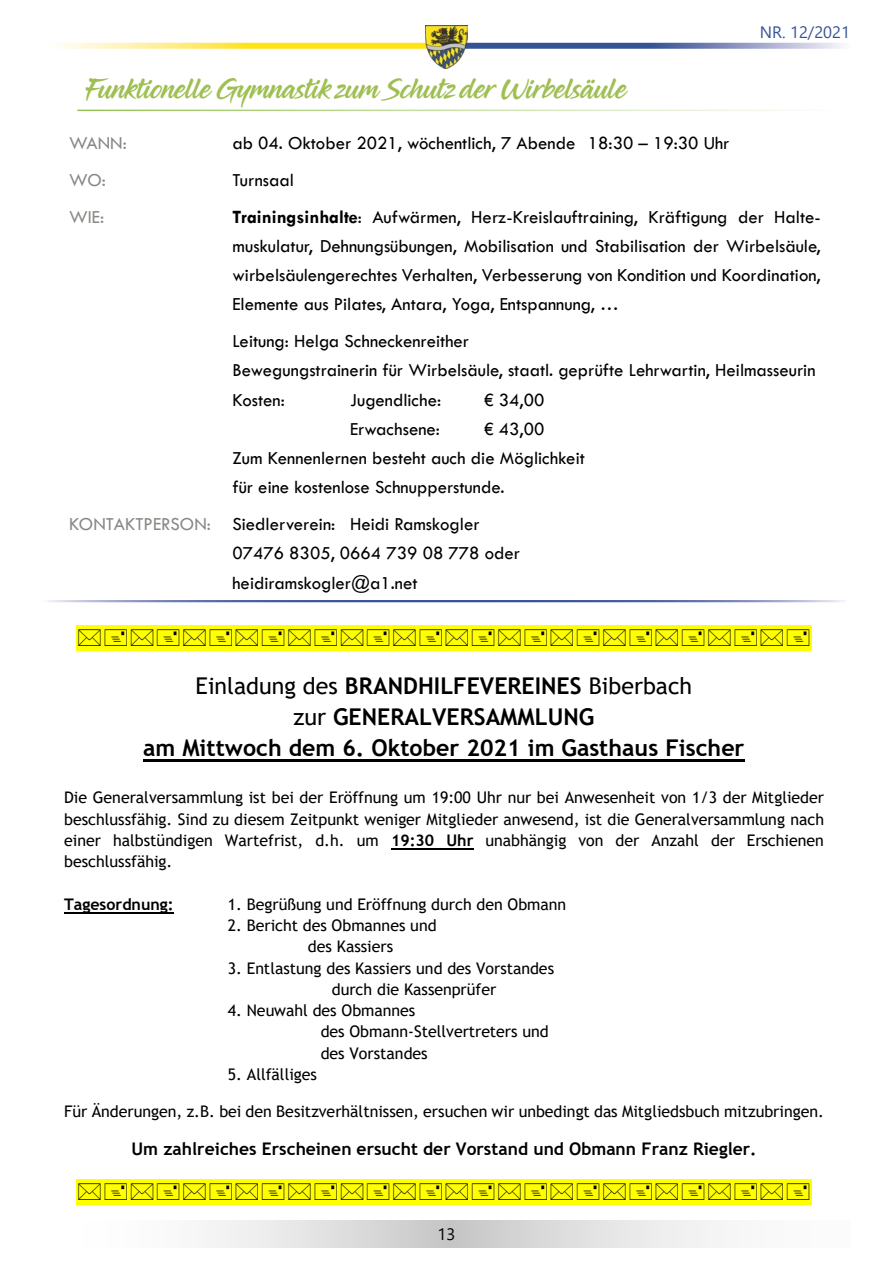
<style>
.page{position:relative;width:893px;height:1263px;background:#fff}
.page>*{position:absolute;margin:0;border:0;box-sizing:border-box;transform-origin:0 0}
.t1{font:29.25px "Midnight Drive";color:#9fbf52}
.t2{font:700 23.1px/30.9px "Trebuchet MS";color:#000;text-align:center}
.t3{font:19.05px/29.2px "Tw Cen";color:#000}
.t4{font:19.05px "Tw Cen";color:#898885}
.t5{font:700 17.4px "Trebuchet MS";color:#000}
.t6{font:16.5px "Segoe UI";color:#345394}
.t7{font:16.5px "Segoe UI";color:#000}
.t8{font:16.05px/21.3px "Trebuchet MS";color:#000}
.t9{font:700 16.05px "Trebuchet MS";color:#000}
.t10{font:16.05px "Segoe UI";color:#000}
.s1{font-weight:700}
.s2{color:#898885}
.s3{font-weight:400}
</style>
<div class="page">
<svg style="left:467px;top:43px;width:374px;height:6px"></svg>
<svg style="left:208px;top:1220px;width:513px;height:27px"></svg>
<svg style="left:57px;top:43px;width:369px;height:6px"></svg>
<img style="left:426px;top:26px;width:41px;height:42px">
<hr style="left:77px;top:110px;width:755px;height:1px;background:#94c354">
<div style="left:77px;top:625px;width:735px;height:26px;background:#ff0"></div>
<hr style="left:143px;top:759px;width:602px;height:2px;background:#000">
<hr style="left:391px;top:848px;width:82px;height:2px;background:#000">
<hr style="left:64px;top:912px;width:110px;height:1px;background:#000">
<div style="left:77px;top:1179px;width:735px;height:26px;background:#ff0"></div>
<h1 class="t1" style="left:83px;top:72px;width:545px">Funktionelle Gymnastik zum Schutz der Wirbelsäule</h1>
<p class="t6" style="left:760px;top:16px;width:92px">NR. 12/2021</p>
<p class="t4" style="left:69px;top:132px;width:59px">WANN:</p>
<p class="t3" style="left:232px;top:129px;width:498px">ab 04. Oktober 2021, wöchentlich, 7 Abende 18:30 – 19:30 Uhr</p>
<p class="t4" style="left:69px;top:168px;width:38px">WO:</p>
<p class="t3" style="left:232px;top:165px;width:63px">Turnsaal</p>
<p class="t4" style="left:69px;top:205px;width:37px">WIE:</p>
<p class="t3" style="left:232px;top:202px;width:590px;text-align:justify"><span class="s1">Trainingsinhalte</span>: Aufwärmen, Herz-Kreislauftraining, Kräftigung der Halte&shy;muskulatur, Dehnungsübungen, Mobilisation und Stabilisation der Wirbelsäule, wirbelsäulengerechtes Verhalten, Verbesserung von Kondition und Koordination, Elemente aus Pilates, Antara, Yoga, Entspannung, …</p>
<p class="t3" style="left:232px;top:326px;width:585px">Leitung: Helga Schneckenreither<br>Bewegungstrainerin für Wirbelsäule, staatl. geprüfte Lehrwartin, Heilmasseurin<br>Kosten:</p>
<p class="t3" style="left:350px;top:385px;width:93px">Jugendliche:</p>
<p class="t3" style="left:484px;top:385px;width:62px">€ 34,00</p>
<p class="t3" style="left:350px;top:414px;width:91px">Erwachsene:</p>
<p class="t3" style="left:232px;top:414px;width:354px;text-indent:252px">€ 43,00<br>Zum Kennenlernen besteht auch die Möglichkeit für eine kostenlose Schnupperstunde.</p>
<p class="t3" style="left:232px;top:509px;width:289px;text-indent:-163px"><span class="s2">KONTAKTPERSON:</span> Siedlerverein: Heidi Ramskogler<br>07476 8305, 0664 739 08 778 oder heidiramskogler@a1.net</p>
<p class="t10" style="left:453px;top:666px;width:10px">6</p>
<p class="t2" style="left:143px;top:670px;width:603px"><span class="s3">Einladung des</span> BRANDHILFEVEREINES <span class="s3">Biberbach<br>zur</span> GENERALVERSAMMLUNG<br>am Mittwoch dem 6. Oktober 2021 im Gasthaus Fischer</p>
<p class="t8" style="left:64px;top:787px;width:761px;text-align:justify">Die Generalversammlung ist bei der Eröffnung um 19:00 Uhr nur bei Anwesenheit von 1/3 der Mitglieder beschlussfähig. Sind zu diesem Zeitpunkt weniger Mitglieder anwesend, ist die Generalversammlung nach einer halbstündigen Wartefrist, d.h. um <span class="s1">19:30 Uhr</span> unabhängig von der Anzahl der Erschienen beschlussfähig.</p>
<p class="t9" style="left:64px;top:894px;width:111px">Tagesordnung:</p>
<p class="t8" style="left:228px;top:893px;width:340px">1. Begrüßung und Eröffnung durch den Obmann</p>
<p class="t8" style="left:308px;top:914px;width:130px;text-indent:-80px">2. Bericht des Obmannes und des Kassiers</p>
<p class="t8" style="left:332px;top:957px;width:224px;text-indent:-104px">3. Entlastung des Kassiers und des Vorstandes durch die Kassenprüfer</p>
<p class="t8" style="left:321px;top:1000px;width:230px;text-indent:-93px">4. Neuwahl des Obmannes<br>des Obmann-Stellvertreters und des Vorstandes</p>
<p class="t8" style="left:228px;top:1063px;width:91px">5. Allfälliges</p>
<p class="t8" style="left:64px;top:1100px;width:761px">Für Änderungen, z.B. bei den Besitzverhältnissen, ersuchen wir unbedingt das Mitgliedsbuch mitzubringen.</p>
<p class="t5" style="left:131px;top:1138px;width:627px">Um zahlreiches Erscheinen ersucht der Vorstand und Obmann Franz Riegler.</p>
<p class="t7" style="left:438px;top:1218px;width:19px">13</p>
</div>
